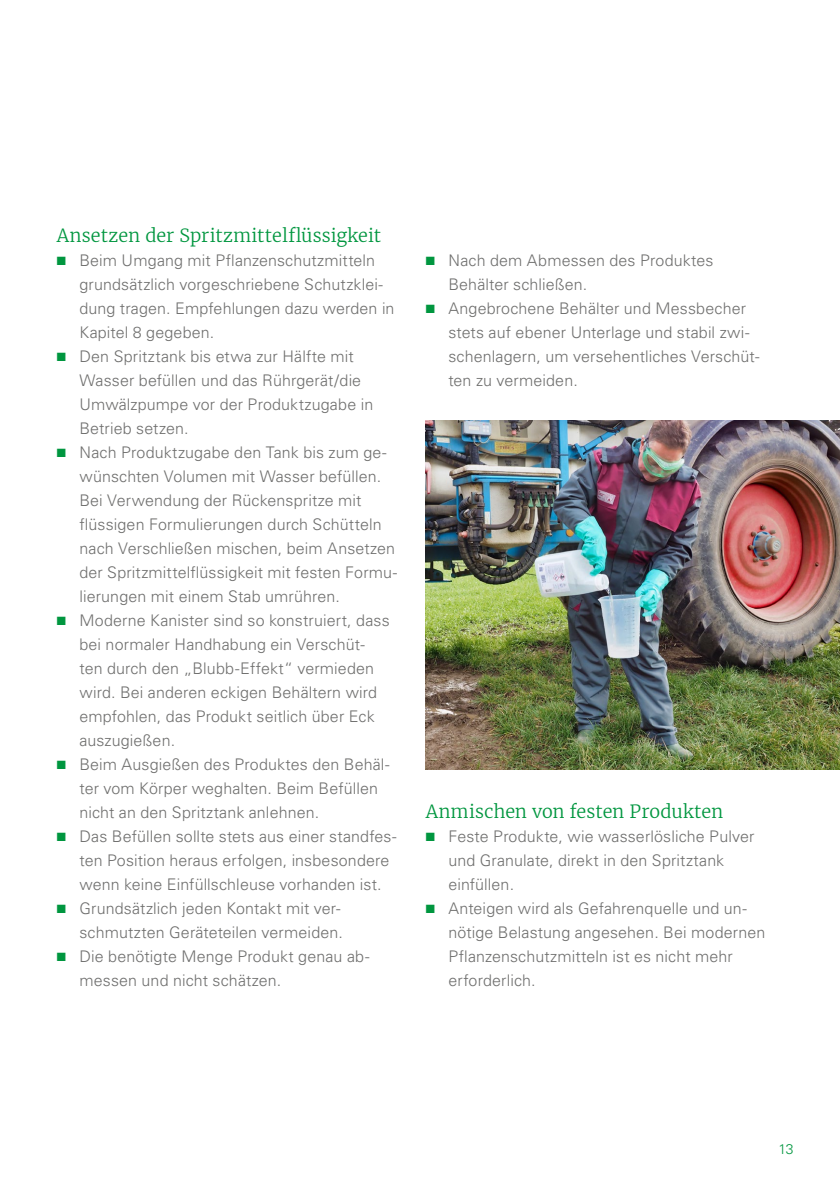
<style>
.page{position:relative;width:840px;height:1191px;background:#fff}
.page>*{position:absolute;margin:0;border:0;box-sizing:border-box;transform-origin:0 0}
.t1{font:300 18px "Merriweather";letter-spacing:.005em;color:#00963f}
.t2{font:300 16px/24px "Univers";letter-spacing:.01em;color:#6f6f6e}
.t3{font:300 14px "Univers";color:#00963f}
.s1{color:#00963f}
</style>
<div class="page">
<img style="left:425px;top:421px;width:414px;height:349px">
<p class="t1" style="left:57px;top:223px;width:325px">Ansetzen der Spritzmittelflüssigkeit</p>
<p class="t2" style="left:79px;top:248px;width:316px;text-indent:-23px"><span class="s1">■</span> Beim Umgang mit Pflanzenschutzmitteln grundsätzlich vorgeschriebene Schutzklei&shy;dung tragen. Empfehlungen dazu werden in Kapitel 8 gegeben.</p>
<p class="t2" style="left:79px;top:344px;width:295px;text-indent:-23px"><span class="s1">■</span> Den Spritztank bis etwa zur Hälfte mit Wasser befüllen und das Rührgerät/die Umwälzpumpe vor der Produktzugabe in Betrieb setzen.</p>
<p class="t2" style="left:79px;top:440px;width:319px;text-indent:-23px"><span class="s1">■</span> Nach Produktzugabe den Tank bis zum ge&shy;wünschten Volumen mit Wasser befüllen.<br>Bei Verwendung der Rückenspritze mit flüssigen Formulierungen durch Schütteln nach Verschließen mischen, beim Ansetzen der Spritzmittelflüssigkeit mit festen Formu&shy;lierungen mit einem Stab umrühren.</p>
<p class="t2" style="left:79px;top:608px;width:311px;text-indent:-23px"><span class="s1">■</span> Moderne Kanister sind so konstruiert, dass bei normaler Handhabung ein Verschüt&shy;ten durch den „Blubb-Effekt“ vermieden wird. Bei anderen eckigen Behältern wird empfohlen, das Produkt seitlich über Eck auszugießen.</p>
<p class="t2" style="left:79px;top:752px;width:311px;text-indent:-23px"><span class="s1">■</span> Beim Ausgießen des Produktes den Behäl&shy;ter vom Körper weghalten. Beim Befüllen nicht an den Spritztank anlehnen.</p>
<p class="t2" style="left:79px;top:824px;width:318px;text-indent:-23px"><span class="s1">■</span> Das Befüllen sollte stets aus einer standfes&shy;ten Position heraus erfolgen, insbesondere wenn keine Einfüllschleuse vorhanden ist.</p>
<p class="t2" style="left:57px;top:896px;width:287px;text-align:right"><span class="s1">■</span> Grundsätzlich jeden Kontakt mit ver&shy;schmutzten Geräteteilen vermeiden.</p>
<p class="t2" style="left:79px;top:944px;width:291px;text-indent:-23px"><span class="s1">■</span> Die benötigte Menge Produkt genau ab&shy;messen und nicht schätzen.</p>
<p class="t2" style="left:448px;top:248px;width:266px;text-indent:-23px"><span class="s1">■</span> Nach dem Abmessen des Produktes<br>Behälter schließen.</p>
<p class="t2" style="left:448px;top:296px;width:312px;text-indent:-23px"><span class="s1">■</span> Angebrochene Behälter und Messbecher stets auf ebener Unterlage und stabil zwi&shy;schenlagern, um versehentliches Verschüt&shy;ten zu vermeiden.</p>
<p class="t1" style="left:425px;top:799px;width:299px">Anmischen von festen Produkten</p>
<p class="t2" style="left:448px;top:824px;width:307px;text-indent:-23px"><span class="s1">■</span> Feste Produkte, wie wasserlösliche Pulver und Granulate, direkt in den Spritztank einfüllen.</p>
<p class="t2" style="left:448px;top:896px;width:318px;text-indent:-23px"><span class="s1">■</span> Anteigen wird als Gefahrenquelle und un&shy;nötige Belastung angesehen. Bei modernen Pflanzenschutzmitteln ist es nicht mehr erforderlich.</p>
<p class="t3" style="left:778px;top:1140px;width:17px">13</p>
</div>
